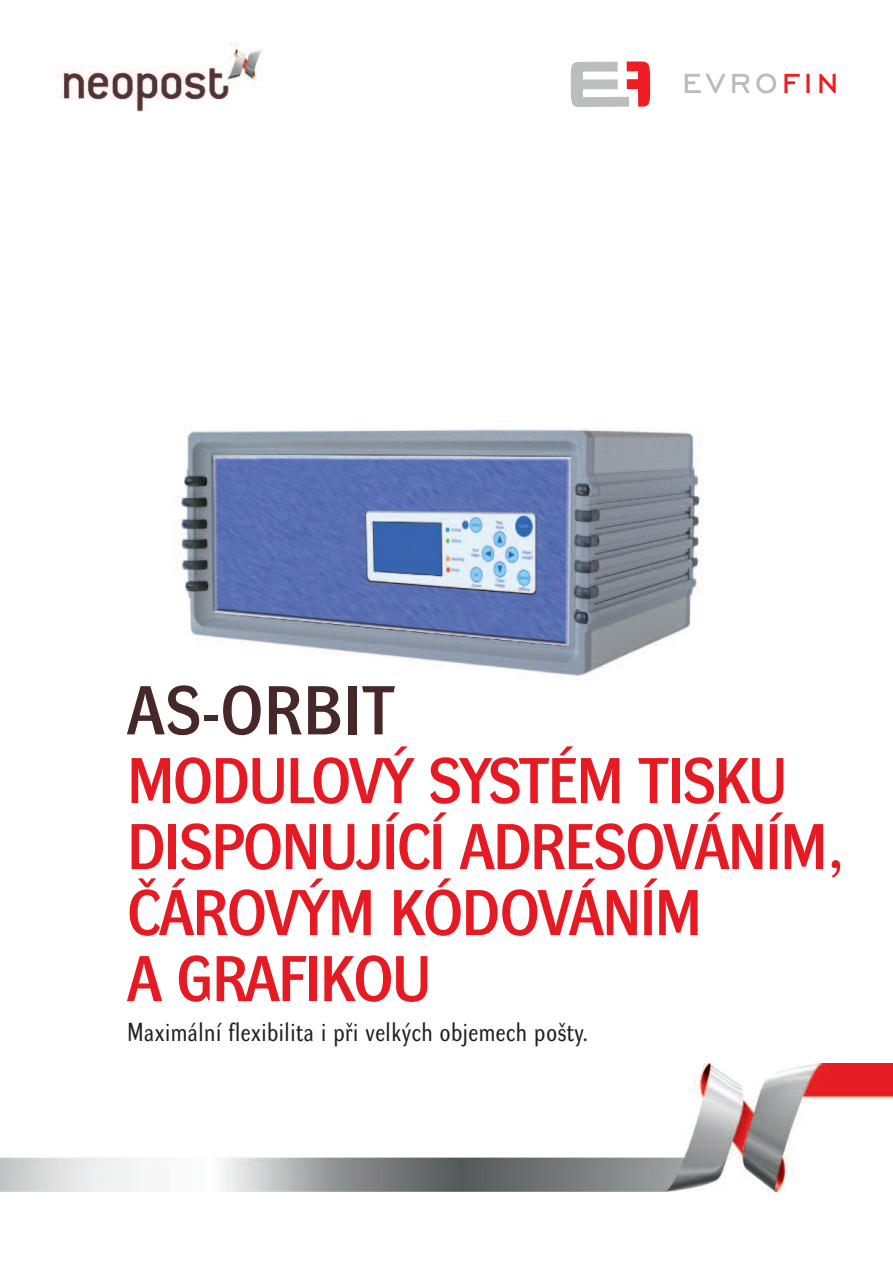
<style>
.page{position:relative;width:893px;height:1263px;background:#fff}
.page>*{position:absolute;margin:0;border:0;box-sizing:border-box;transform-origin:0 0}
.t1{font:67.5px "Dynamo D";letter-spacing:.025em;color:#472829}
.t2{font:63px/66px "Dynamo D";letter-spacing:-.01em;color:#e51a23}
.t3{font:25.5px "Dynamo RM";letter-spacing:.02em;color:#231f20}
</style>
<div class="page">
<img style="left:175px;top:42px;width:661px;height:638px">
<img style="left:0;top:1064px;width:893px;height:127px">
<img style="left:60px;top:43px;width:206px;height:74px">
<svg style="left:571px;top:62px;width:79px;height:45px"></svg>
<svg style="left:685px;top:74px;width:41px;height:19px"></svg>
<svg style="left:732px;top:74px;width:18px;height:19px"></svg>
<svg style="left:756px;top:73px;width:20px;height:20px"></svg>
<svg style="left:784px;top:74px;width:16px;height:19px"></svg>
<svg style="left:806px;top:74px;width:4px;height:19px"></svg>
<svg style="left:819px;top:74px;width:17px;height:19px"></svg>
<p class="t1" style="left:128px;top:686px;width:268px">AS-ORBIT</p>
<p class="t2" style="left:128px;top:754px;width:717px">MODULOV¯ SYSTÉM TISKU<br>DISPONUJÍCÍ ADRESOVÁNÍM, âÁROV¯M KÓDOVÁNÍM<br>A GRAFIKOU</p>
<p class="t3" style="left:128px;top:1023px;width:462px">Maximální flexibilita i pfii velk˘ch objemech po‰ty.</p>
</div>
